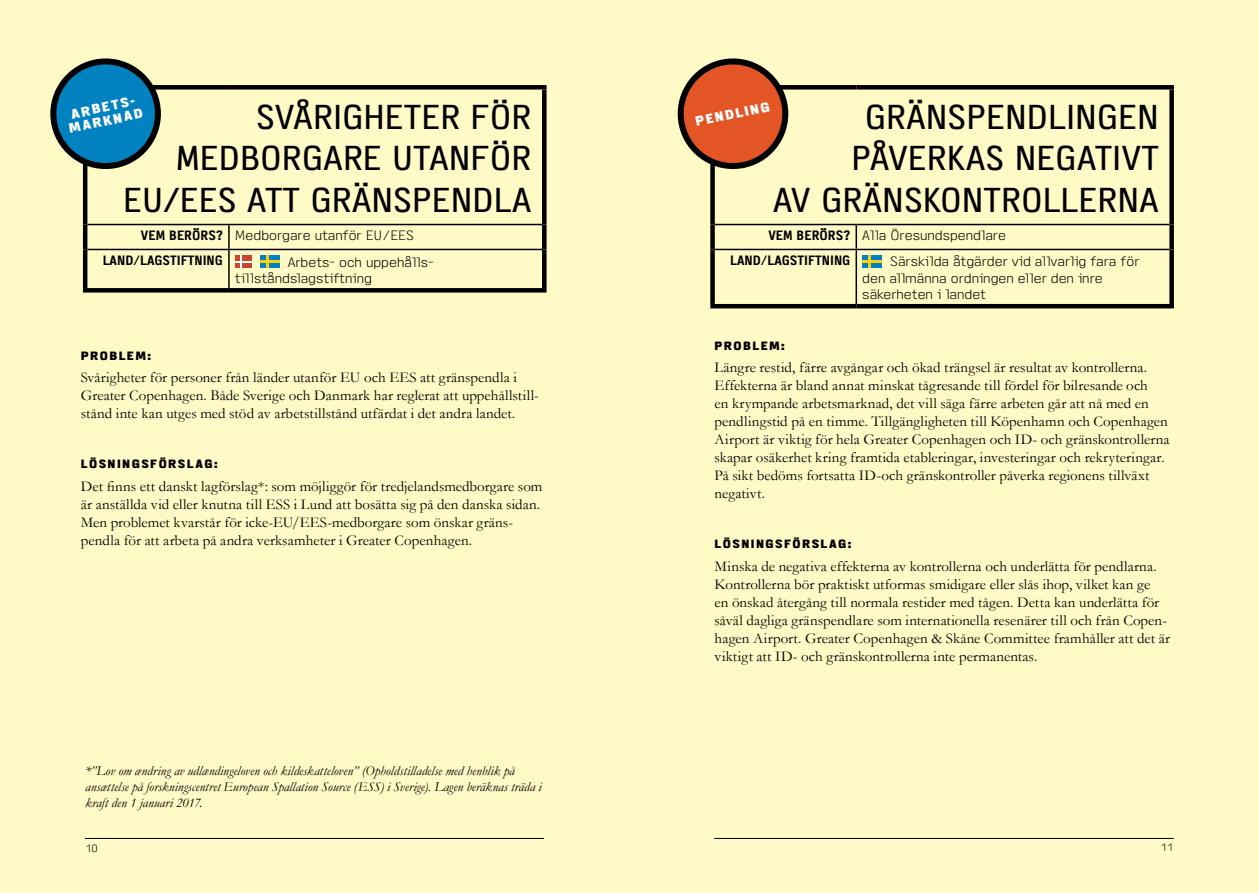
<style>
.page{position:relative;width:1259px;height:893px;background:#fffac6}
.page>*{position:absolute;margin:0;border:0;box-sizing:border-box;transform-origin:0 0}
.t1{font:34.5px/41.4px "Access";color:#000;text-align:right}
.t2{font:15px/18px "Garamond";letter-spacing:.005em;color:#000}
.t3{font:italic 13.5px/16.2px "Garamond";letter-spacing:.005em;color:#000}
.t4{font:300 13.5px/16.2px "Access";color:#000}
.t5{font:700 13.5px/24.9px "Access";color:#000}
.t6{font:800 13.5px/13.5px "Access";color:#fff;text-align:center}
.t7{font:800 12px "Access";letter-spacing:.12em;color:#000}
.t8{font:300 10.5px "Access";color:#000}
.s1{font-weight:300}
</style>
<div class="page">
<hr style="left:87px;top:224px;width:142px;height:1px;background:#000">
<hr style="left:229px;top:224px;width:313px;height:1px;background:#000">
<hr style="left:228px;top:225px;width:2px;height:24px;background:#000">
<hr style="left:87px;top:249px;width:142px;height:1px;background:#000">
<hr style="left:229px;top:249px;width:313px;height:1px;background:#000">
<hr style="left:228px;top:250px;width:2px;height:38px;background:#000">
<div style="left:83px;top:85px;width:146px;height:5px;background:#000"></div>
<hr style="left:83px;top:90px;width:4px;height:135px;background:#000">
<div style="left:229px;top:85px;width:317px;height:5px;background:#000"></div>
<svg style="left:542px;top:90px;width:4px;height:135px"></svg>
<hr style="left:83px;top:225px;width:4px;height:24px;background:#000">
<svg style="left:542px;top:225px;width:4px;height:24px"></svg>
<hr style="left:83px;top:249px;width:4px;height:39px;background:#000">
<svg style="left:542px;top:249px;width:4px;height:39px"></svg>
<div style="left:83px;top:288px;width:146px;height:5px;background:#000"></div>
<div style="left:229px;top:288px;width:317px;height:5px;background:#000"></div>
<svg style="left:235px;top:255px;width:17px;height:13px"></svg>
<svg style="left:260px;top:256px;width:20px;height:12px"></svg>
<hr style="left:260px;top:261px;width:20px;height:2px;background:#facf13">
<svg style="left:266px;top:256px;width:2px;height:12px"></svg>
<hr style="left:715px;top:224px;width:141px;height:1px;background:#000">
<hr style="left:856px;top:224px;width:313px;height:1px;background:#000">
<hr style="left:855px;top:225px;width:2px;height:24px;background:#000">
<hr style="left:715px;top:249px;width:141px;height:1px;background:#000">
<hr style="left:856px;top:249px;width:313px;height:1px;background:#000">
<hr style="left:855px;top:250px;width:2px;height:54px;background:#000">
<div style="left:710px;top:85px;width:146px;height:5px;background:#000"></div>
<div style="left:710px;top:90px;width:5px;height:135px;background:#000"></div>
<div style="left:856px;top:85px;width:318px;height:5px;background:#000"></div>
<div style="left:1169px;top:90px;width:5px;height:135px;background:#000"></div>
<div style="left:710px;top:225px;width:5px;height:24px;background:#000"></div>
<div style="left:1169px;top:225px;width:5px;height:24px;background:#000"></div>
<div style="left:710px;top:249px;width:5px;height:55px;background:#000"></div>
<div style="left:1169px;top:249px;width:5px;height:55px;background:#000"></div>
<hr style="left:710px;top:304px;width:146px;height:4px;background:#000">
<hr style="left:856px;top:304px;width:318px;height:4px;background:#000">
<div style="left:862px;top:255px;width:20px;height:13px;background:#0082c0"></div>
<hr style="left:862px;top:260px;width:20px;height:3px;background:#facf13">
<svg style="left:868px;top:255px;width:3px;height:13px"></svg>
<svg style="left:50px;top:58px;width:113px;height:114px"></svg>
<svg style="left:677px;top:58px;width:113px;height:114px"></svg>
<hr style="left:714px;top:838px;width:459px;height:1px;background:#000">
<hr style="left:85px;top:838px;width:459px;height:1px;background:#000">
<p class="t6" style="left:65px;top:109px;width:77px;rotate:-12deg">ARBETS-<br>MARKNAD</p>
<p class="t6" style="left:694px;top:115px;width:77px;rotate:-12deg">PENDLING</p>
<h1 class="t1" style="left:123px;top:96px;width:410px">SVÅRIGHETER FÖR<br>MEDBORGARE UTANFÖR<br>EU/EES ATT GRÄNSPENDLA</h1>
<p class="t5" style="left:103px;top:223px;width:313px;text-indent:38px">VEM BERÖRS? <span class="s1">Medborgare utanför EU/EES<br></span>LAND/LAGSTIFTNING</p>
<h1 class="t1" style="left:772px;top:96px;width:388px">GRÄNSPENDLINGEN<br>PÅVERKAS NEGATIVT<br>AV GRÄNSKONTROLLERNA</h1>
<p class="t5" style="left:730px;top:223px;width:277px;text-indent:38px">VEM BERÖRS? <span class="s1">Alla Öresundspendlare<br></span>LAND/LAGSTIFTNING</p>
<p class="t4" style="left:862px;top:254px;width:279px;text-indent:28px">Särskilda åtgärder vid allvarlig fara för den allmänna ordningen eller den inre säkerheten i landet</p>
<p class="t4" style="left:235px;top:254px;width:200px;text-indent:53px">Arbets- och uppehålls&shy;tillståndslagstiftning</p>
<p class="t7" style="left:81px;top:349px;width:72px">PROBLEM:</p>
<p class="t2" style="left:81px;top:368px;width:459px">Svårigheter för personer från länder utanför EU och EES att gränspendla i<br>Greater Copenhagen. Både Sverige och Danmark har reglerat att uppehållstill&shy;stånd inte kan utges med stöd av arbetstillstånd utfärdat i det andra landet.</p>
<p class="t7" style="left:81px;top:457px;width:138px">LÖSNINGSFÖRSLAG:</p>
<p class="t2" style="left:81px;top:477px;width:463px">Det finns ett danskt lagförslag*: som möjliggör för tredjelandsmedborgare som är anställda vid eller knutna till ESS i Lund att bosätta sig på den danska sidan.<br>Men problemet kvarstår för icke-EU/EES-medborgare som önskar gräns&shy;pendla för att arbeta på andra verksamheter i Greater Copenhagen.</p>
<p class="t7" style="left:714px;top:339px;width:72px">PROBLEM:</p>
<p class="t2" style="left:714px;top:358px;width:456px">Längre restid, färre avgångar och ökad trängsel är resultat av kontrollerna.<br>Effekterna är bland annat minskat tågresande till fördel för bilresande och<br>en krympande arbetsmarknad, det vill säga färre arbeten går att nå med en pendlingstid på en timme. Tillgängligheten till Köpenhamn och Copenhagen Airport är viktig för hela Greater Copenhagen och ID- och gränskontrollerna skapar osäkerhet kring framtida etableringar, investeringar och rekryteringar.<br>På sikt bedöms fortsatta ID-och gränskontroller påverka regionens tillväxt negativt.</p>
<p class="t7" style="left:714px;top:537px;width:138px">LÖSNINGSFÖRSLAG:</p>
<p class="t2" style="left:714px;top:557px;width:457px">Minska de negativa effekterna av kontrollerna och underlätta för pendlarna.<br>Kontrollerna bör praktiskt utformas smidigare eller slås ihop, vilket kan ge<br>en önskad återgång till normala restider med tågen. Detta kan underlätta för såväl dagliga gränspendlare som internationella resenärer till och från Copen&shy;hagen Airport. Greater Copenhagen &amp; Skåne Committee framhåller att det är viktigt att ID- och gränskontrollerna inte permanentas.</p>
<p class="t3" style="left:85px;top:762px;width:458px">*”Lov om ændring av udlændingeloven och kildeskatteloven” (Opholdstilladelse med henblik på ansættelse på forskningscentret European Spallation Source (ESS) i Sverige). Lagen beräknas träda i kraft den 1 januari 2017.</p>
<p class="t8" style="left:85px;top:843px;width:14px">10</p>
<p class="t8" style="left:1160px;top:842px;width:14px">11</p>
</div>
